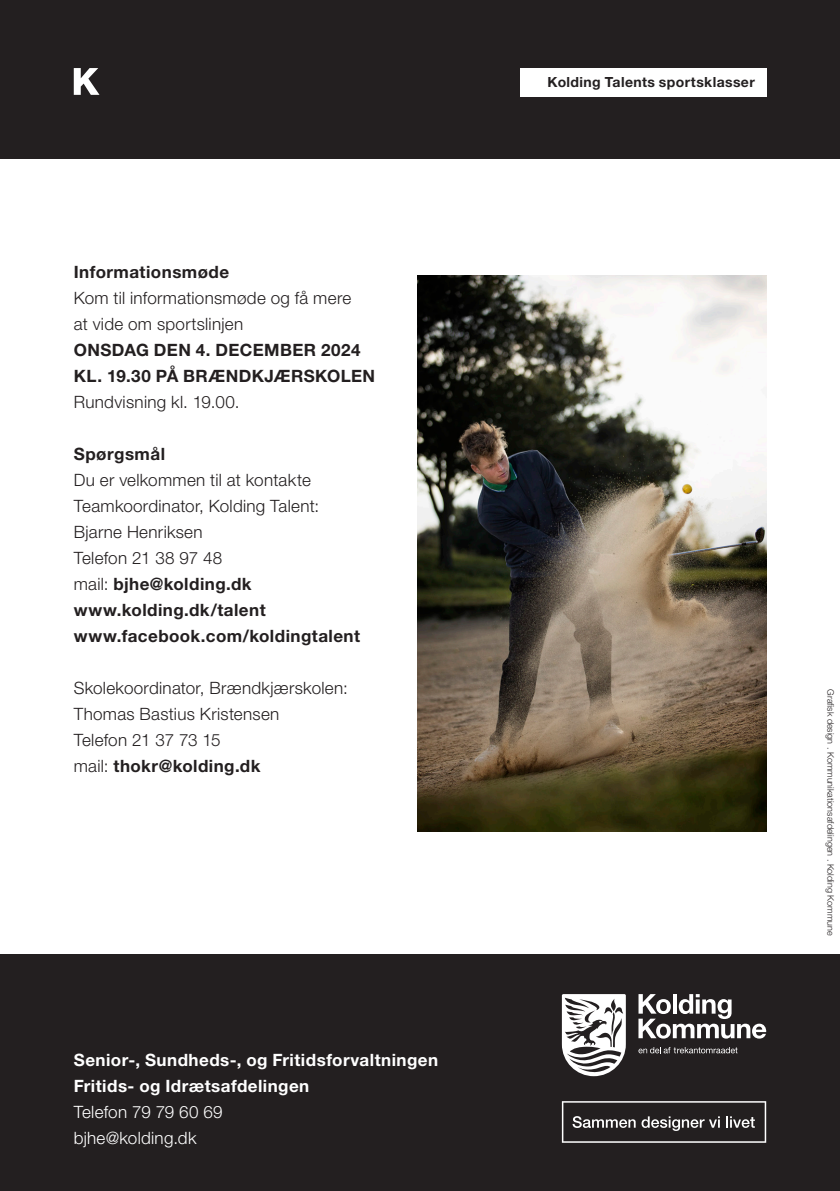
<style>
.page{position:relative;width:840px;height:1191px;background:#fff}
.page>*{position:absolute;margin:0;border:0;box-sizing:border-box;transform-origin:0 0}
.Brødtekst{font:300 17px/26px "Helvetica Neue LT Std";letter-spacing:.015em;color:#231f20}
.Brødtekst-2{font:700 17px/26px "Helvetica Neue LT Std";letter-spacing:.025em;color:#231f20}
.Mellemrubrik{font:700 17px "Helvetica Neue LT Std";letter-spacing:.025em;color:#fff}
.Brødtekst-3{font:300 17px "Helvetica Neue LT Std";letter-spacing:.015em;color:#fff}
.Mellemrubrik-2{font:700 17px "Helvetica Neue LT Std";letter-spacing:.025em;color:#231f20}
.Brødtekst-4{font:300 17px "Helvetica Neue LT Std";letter-spacing:-.005em;color:#231f20}
.t1{font:700 14px "Helvetica Neue LT Std";letter-spacing:.025em;color:#231f20}
.t2{font:300 9px "Helvetica Neue LT Std";color:#231f20}
.s1{font-weight:700}
.s2{font-weight:300}
</style>
<div class="page">
<div style="left:0;top:0;width:839px;height:159px;background:#231f20"></div>
<svg style="left:74px;top:68px;width:25px;height:27px"></svg>
<div style="left:0;top:954px;width:839px;height:237px;background:#231f20"></div>
<svg style="left:638px;top:994px;width:127px;height:44px"></svg>
<svg style="left:561px;top:994px;width:64px;height:82px"></svg>
<svg style="left:638px;top:1047px;width:99px;height:6px"></svg>
<svg style="left:561px;top:1101px;width:204px;height:41px"></svg>
<img style="left:417px;top:275px;width:348px;height:556px">
<div style="left:519px;top:68px;width:246px;height:28px;background:#fff"></div>
<p class="Mellemrubrik-2" style="left:74px;top:261px;width:157px">Informationsmøde</p>
<p class="Brødtekst" style="left:74px;top:284px;width:279px">Kom til informationsmøde og få mere</p>
<p class="Brødtekst" style="left:74px;top:310px;width:171px">at vide om sportslinjen</p>
<p class="Brødtekst-2" style="left:74px;top:336px;width:303px">ONSDAG DEN 4. DECEMBER 2024<br>KL. 19.30 PÅ BRÆNDKJÆRSKOLEN</p>
<p class="Brødtekst" style="left:74px;top:388px;width:167px">Rundvisning kl. 19.00.</p>
<p class="Mellemrubrik-2" style="left:74px;top:443px;width:93px">Spørgsmål</p>
<p class="Brødtekst" style="left:74px;top:466px;width:238px">Du er velkommen til at kontakte</p>
<p class="Brødtekst" style="left:74px;top:492px;width:247px">Teamkoordinator, Kolding Talent:<br>Bjarne Henriksen<br>Telefon 21 38 97 48<br>mail: <span class="s1">bjhe@kolding.dk</span></p>
<p class="Brødtekst-2" style="left:74px;top:596px;width:288px">www.kolding.dk/talent www.facebook.com/koldingtalent</p>
<p class="Brødtekst" style="left:74px;top:674px;width:275px">Skolekoordinator, Brændkjærskolen:<br>Thomas Bastius Kristensen</p>
<p class="Brødtekst-4" style="left:74px;top:729px;width:148px">Telefon 21 37 73 15</p>
<p class="Brødtekst-2" style="left:74px;top:752px;width:188px"><span class="s2">mail:</span> thokr@kolding.dk</p>
<p class="Mellemrubrik" style="left:74px;top:1049px;width:366px">Senior-, Sundheds-, og Fritidsforvaltningen</p>
<p class="Mellemrubrik" style="left:74px;top:1075px;width:237px">Fritids- og Idrætsafdelingen</p>
<p class="Brødtekst-3" style="left:74px;top:1101px;width:150px">Telefon 79 79 60 69</p>
<p class="Brødtekst-3" style="left:74px;top:1127px;width:124px">bjhe@kolding.dk</p>
<p class="t1" style="left:547px;top:74px;width:208px">Kolding Talents sportsklasser</p>
<p class="t2" style="left:835px;top:689px;width:248px;rotate:90deg">Grafisk design . Kommunikationsafdelingen . Kolding Kommune</p>
</div>
